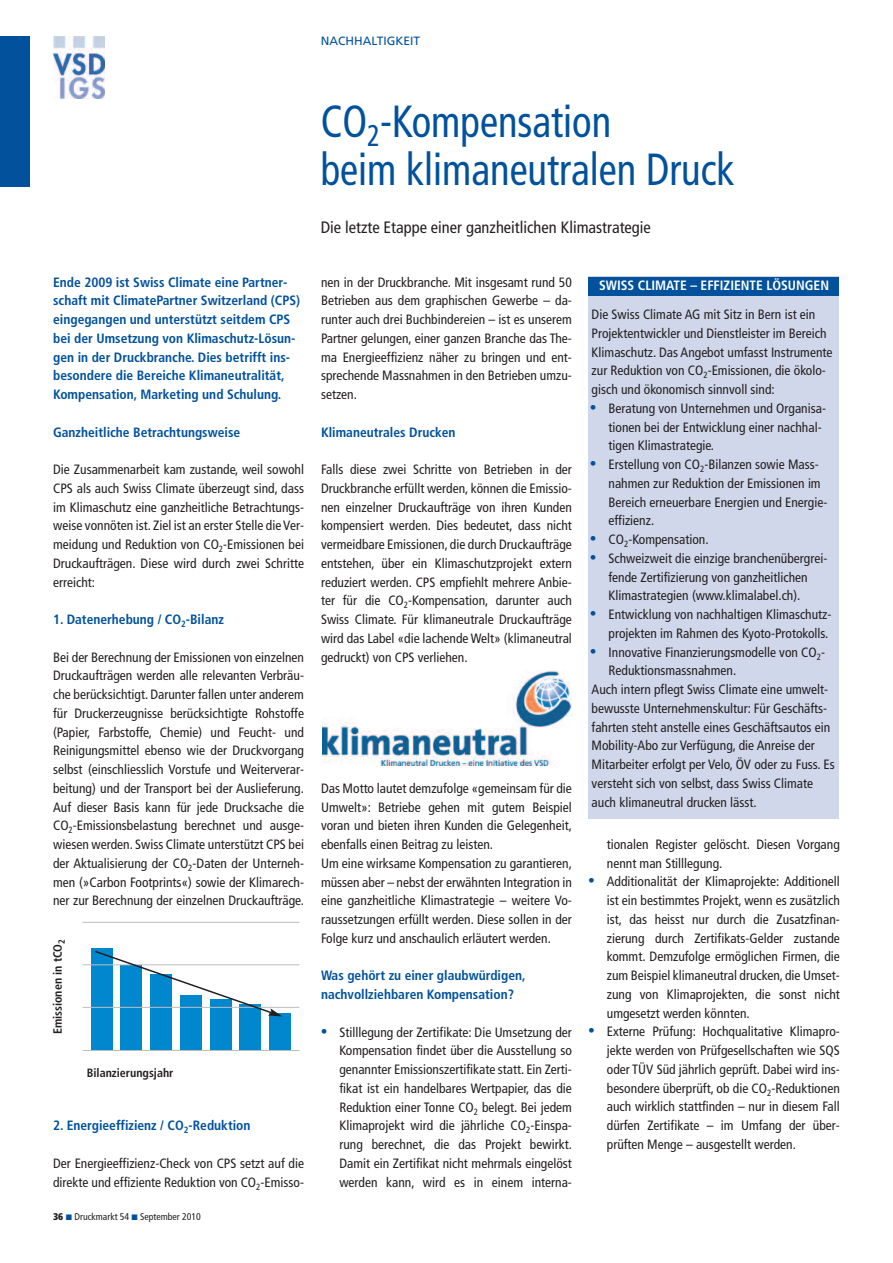
<style>
.page{position:relative;width:893px;height:1263px;background:#fff}
.page>*{position:absolute;margin:0;border:0;box-sizing:border-box;transform-origin:0 0}
.t1{font:condensed 45px/48px "Frutiger";color:#01519c;scale:.9 1}
.t2{font:condensed 16.5px "Frutiger";color:#231f20}
.t3{font:condensed 13.5px/18.8px "Frutiger";color:#231f20;text-align:justify}
.t4{font:700 condensed 13.5px/18.8px "Frutiger";color:#01519c}
.t5{font:700 condensed 13.5px "Frutiger";color:#fff}
.t6{font:condensed 13.5px/18.8px "Frutiger";color:#01519c}
.t7{font:700 condensed 12px "Frutiger";color:#231f20}
.t8{font:12px "Frutiger";color:#01519c}
.t9{font:condensed 9.75px "Frutiger";color:#231f20}
.s1{font-weight:900}
</style>
<div class="page">
<img style="left:53px;top:36px;width:52px;height:62px">
<div style="left:0;top:36px;width:30px;height:151px;background:#01519c"></div>
<svg style="left:322px;top:723px;width:227px;height:43px"></svg>
<img style="left:323px;top:671px;width:249px;height:94px">
<div style="left:588px;top:276px;width:251px;height:542px;background:#d1d7ea"></div>
<div style="left:588px;top:277px;width:251px;height:19px;background:#01519c"></div>
<div style="left:121px;top:965px;width:21px;height:85px;background:#0087cd"></div>
<div style="left:91px;top:948px;width:21px;height:102px;background:#0087cd"></div>
<div style="left:151px;top:974px;width:21px;height:76px;background:#0087cd"></div>
<div style="left:180px;top:995px;width:22px;height:55px;background:#0087cd"></div>
<div style="left:210px;top:999px;width:21px;height:51px;background:#0087cd"></div>
<div style="left:240px;top:1004px;width:21px;height:46px;background:#0087cd"></div>
<div style="left:270px;top:1013px;width:21px;height:37px;background:#0087cd"></div>
<hr style="left:83px;top:1050px;width:216px;height:1px;background:#bcbdc0">
<hr style="left:83px;top:1007px;width:216px;height:1px;background:#bcbdc0">
<hr style="left:83px;top:964px;width:216px;height:1px;background:#bcbdc0">
<hr style="left:83px;top:922px;width:216px;height:1px;background:#bcbdc0">
<svg style="left:93px;top:949px;width:189px;height:67px"></svg>
<p class="t8" style="left:321px;top:36px;width:101px">NACHHALTIGKEIT</p>
<p class="t4" style="left:53px;top:274px;width:249px">Ende 2009 ist Swiss Climate eine Partner&shy;schaft mit ClimatePartner Switzerland (CPS) eingegangen und unterstützt seitdem CPS bei der Umsetzung von Klimaschutz-Lösun&shy;gen in der Druckbranche. Dies betrifft ins&shy;besondere die Bereiche Klimaneutralität, Kompensation, Marketing und Schulung.</p>
<p class="t4" style="left:53px;top:424px;width:189px">Ganzheitliche Betrachtungsweise</p>
<p class="t3" style="left:53px;top:461px;width:252px">Die Zusammenarbeit kam zustande, weil sowohl CPS als auch Swiss Climate überzeugt sind, dass im Klimaschutz eine ganzheitliche Betrachtungs&shy;weise vonnöten ist. Ziel ist an erster Stelle die Ver&shy;meidung und Reduktion von CO<sub>2</sub>-Emissionen bei Druckaufträgen. Diese wird durch zwei Schritte erreicht:</p>
<p class="t4" style="left:53px;top:611px;width:172px">1. Datenerhebung / CO<sub>2</sub>-Bilanz</p>
<p class="t3" style="left:53px;top:649px;width:252px">Bei der Berechnung der Emissionen von einzelnen Druckaufträgen werden alle relevanten Verbräu&shy;che berücksichtigt. Darunter fallen unter anderem für Druckerzeugnisse berücksichtigte Rohstoffe (Papier, Farbstoffe, Chemie) und Feucht- und Reinigungsmittel ebenso wie der Druckvorgang selbst (einschliesslich Vorstufe und Weiterverar&shy;beitung) und der Transport bei der Auslieferung.<br>Auf dieser Basis kann für jede Drucksache die CO<sub>2</sub>-Emissionsbelastung berechnet und ausge&shy;wiesen werden. Swiss Climate unterstützt CPS bei der Aktualisierung der CO<sub>2</sub>-Daten der Unterneh&shy;men (»Carbon Footprints«) sowie der Klimarech&shy;ner zur Berechnung der einzelnen Druckaufträge.</p>
<p class="t7" style="left:53px;top:1034px;width:97px;rotate:-90deg">Emissionen in tCO<sub>2</sub></p>
<p class="t7" style="left:87px;top:1067px;width:88px">Bilanzierungsjahr</p>
<p class="t4" style="left:53px;top:1117px;width:199px">2. Energieeffizienz / CO<sub>2</sub>-Reduktion</p>
<p class="t3" style="left:53px;top:1155px;width:252px">Der Energieeffizienz-Check von CPS setzt auf die direkte und effiziente Reduktion von CO<sub>2</sub>-Emisso-</p>
<p class="t9" style="left:53px;top:1212px;width:149px"><span class="s1">36</span> Druckmarkt 54 September 2010</p>
<h1 class="t1" style="left:321px;top:100px;width:461px">CO<sub>2</sub>-Kompensation<br>beim klimaneutralen Druck</h1>
<p class="t2" style="left:321px;top:220px;width:332px">Die letzte Etappe einer ganzheitlichen Klimastrategie</p>
<p class="t3" style="left:321px;top:274px;width:252px">nen in der Druckbranche. Mit insgesamt rund 50<br>Betrieben aus dem graphischen Gewerbe – da&shy;runter auch drei Buchbindereien – ist es unserem Partner gelungen, einer ganzen Branche das The&shy;ma Energieeffizienz näher zu bringen und ent&shy;sprechende Massnahmen in den Betrieben umzu&shy;setzen.</p>
<p class="t4" style="left:321px;top:424px;width:136px">Klimaneutrales Drucken</p>
<p class="t3" style="left:321px;top:461px;width:252px">Falls diese zwei Schritte von Betrieben in der Druckbranche erfüllt werden, können die Emissio&shy;nen einzelner Druckaufträge von ihren Kunden kompensiert werden. Dies bedeutet, dass nicht vermeidbare Emissionen, die durch Druckaufträge entstehen, über ein Klimaschutzprojekt extern reduziert werden. CPS empfiehlt mehrere Anbie&shy;ter für die CO<sub>2</sub>-Kompensation, darunter auch Swiss Climate. Für klimaneutrale Druckaufträge wird das Label «die lachende Welt» (klimaneutral gedruckt) von CPS verliehen.</p>
<p class="t3" style="left:321px;top:780px;width:252px;text-align:left">Das Motto lautet demzufolge «gemeinsam für die Umwelt»: Betriebe gehen mit gutem Beispiel voran und bieten ihren Kunden die Gelegenheit, ebenfalls einen Beitrag zu leisten.<br>Um eine wirksame Kompensation zu garantieren, müssen aber – nebst der erwähnten Integration in eine ganzheitliche Klimastrategie – weitere Vo&shy;raussetzungen erfüllt werden. Diese sollen in der Folge kurz und anschaulich erläutert werden.</p>
<p class="t4" style="left:321px;top:967px;width:206px">Was gehört zu einer glaubwürdigen, nachvollziehbaren Kompensation?</p>
<p class="t3" style="left:339px;top:1024px;width:234px">Stilllegung der Zertifikate: Die Umsetzung der Kompensation findet über die Ausstellung so genannter Emissionszertifikate statt. Ein Zerti&shy;fikat ist ein handelbares Wertpapier, das die Reduktion einer Tonne CO<sub>2</sub> belegt. Bei jedem Klimaprojekt wird die jährliche CO<sub>2</sub>-Einspa&shy;rung berechnet, die das Projekt bewirkt.<br>Damit ein Zertifikat nicht mehrmals eingelöst werden kann, wird es in einem interna-</p>
<p class="t6" style="left:321px;top:1023px;width:8px">•</p>
<p class="t5" style="left:599px;top:280px;width:231px">SWISS CLIMATE – EFFIZIENTE LÖSUNGEN</p>
<p class="t3" style="left:592px;top:306px;width:242px;text-align:left">Die Swiss Climate AG mit Sitz in Bern ist ein Projektentwickler und Dienstleister im Bereich Klimaschutz. Das Angebot umfasst Instrumente zur Reduktion von CO<sub>2</sub>-Emissionen, die ökolo&shy;gisch und ökonomisch sinnvoll sind:</p>
<p class="t3" style="left:609px;top:400px;width:219px">Beratung von Unternehmen und Organisa-</p>
<p class="t3" style="left:609px;top:418px;width:215px">tionen bei der Entwicklung einer nachhal-</p>
<p class="t3" style="left:609px;top:437px;width:107px">tigen Klimastrategie.</p>
<p class="t3" style="left:609px;top:456px;width:212px">Erstellung von CO<sub>2</sub>-Bilanzen sowie Mass-</p>
<p class="t3" style="left:609px;top:475px;width:214px">nahmen zur Reduktion der Emissionen im</p>
<p class="t3" style="left:609px;top:493px;width:220px">Bereich erneuerbare Energien und Energie-</p>
<p class="t3" style="left:609px;top:512px;width:47px">effizienz.</p>
<p class="t3" style="left:609px;top:531px;width:102px">CO<sub>2</sub>-Kompensation.</p>
<p class="t3" style="left:609px;top:550px;width:220px">Schweizweit die einzige branchenübergrei-</p>
<p class="t3" style="left:609px;top:568px;width:201px">fende Zertifizierung von ganzheitlichen</p>
<p class="t3" style="left:609px;top:587px;width:193px">Klimastrategien (www.klimalabel.ch).</p>
<p class="t3" style="left:609px;top:606px;width:224px">Entwicklung von nachhaltigen Klimaschutz-</p>
<p class="t3" style="left:609px;top:625px;width:221px">projekten im Rahmen des Kyoto-Protokolls.</p>
<p class="t3" style="left:609px;top:643px;width:218px">Innovative Finanzierungsmodelle von CO<sub>2</sub>-</p>
<p class="t3" style="left:609px;top:662px;width:129px">Reduktionsmassnahmen.</p>
<p class="t3" style="left:592px;top:681px;width:238px">Auch intern pflegt Swiss Climate eine umwelt-</p>
<p class="t3" style="left:592px;top:700px;width:237px">bewusste Unternehmenskultur: Für Geschäfts-</p>
<p class="t3" style="left:592px;top:718px;width:240px">fahrten steht anstelle eines Geschäftsautos ein</p>
<p class="t3" style="left:592px;top:737px;width:225px">Mobility-Abo zur Verfügung, die Anreise der</p>
<p class="t3" style="left:592px;top:756px;width:245px">Mitarbeiter erfolgt per Velo, ÖV oder zu Fuss. Es</p>
<p class="t3" style="left:592px;top:775px;width:223px">versteht sich von selbst, dass Swiss Climate</p>
<p class="t3" style="left:592px;top:793px;width:167px">auch klimaneutral drucken lässt.</p>
<p class="t6" style="left:590px;top:399px;width:8px">•</p>
<p class="t6" style="left:590px;top:455px;width:8px">•</p>
<p class="t6" style="left:590px;top:530px;width:8px">• •</p>
<p class="t6" style="left:590px;top:605px;width:8px">•</p>
<p class="t6" style="left:590px;top:643px;width:8px">•</p>
<p class="t6" style="left:588px;top:872px;width:8px">•</p>
<p class="t6" style="left:588px;top:1022px;width:8px">•</p>
<p class="t3" style="left:607px;top:836px;width:234px;text-align:left">tionalen Register gelöscht. Diesen Vorgang nennt man Stilllegung.<br>Additionalität der Klimaprojekte: Additionell ist ein bestimmtes Projekt, wenn es zusätzlich ist, das heisst nur durch die Zusatzfinan&shy;zierung durch Zertifikats-Gelder zustande kommt. Demzufolge ermöglichen Firmen, die zum Beispiel klimaneutral drucken, die Umset&shy;zung von Klimaprojekten, die sonst nicht umgesetzt werden könnten.<br>Externe Prüfung: Hochqualitative Klimapro&shy;jekte werden von Prüfgesellschaften wie SQS oder TÜV Süd jährlich geprüft. Dabei wird ins&shy;besondere überprüft, ob die CO<sub>2</sub>-Reduktionen auch wirklich stattfinden – nur in diesem Fall dürfen Zertifikate – im Umfang der über&shy;prüften Menge – ausgestellt werden.</p>
</div>
